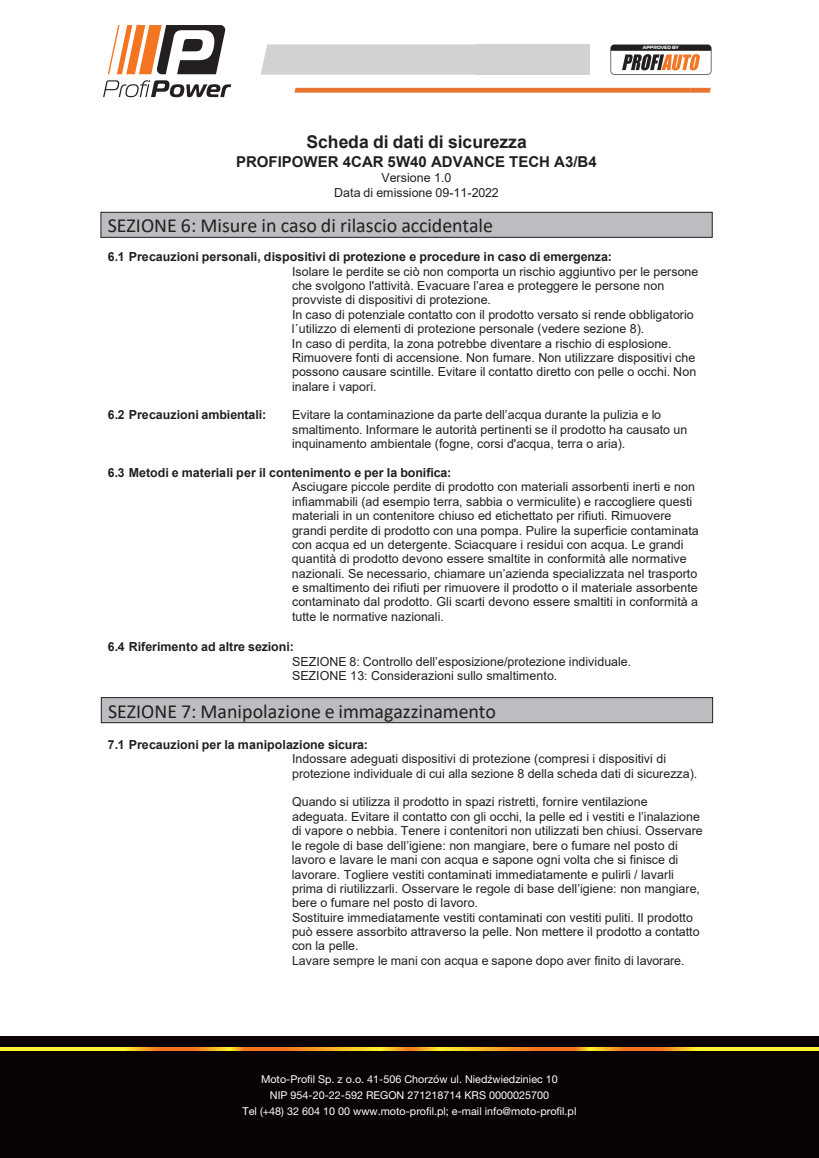
<style>
.page{position:relative;width:819px;height:1158px;background:#fff}
.page>*{position:absolute;margin:0;border:0;box-sizing:border-box;transform-origin:0 0}
.t1{font:20px "Calibri";color:#231f20}
.t2{font:700 17.5px "Arial";color:#231f20}
.t3{font:700 15px "Arial";color:#231f20}
.t4{font:12.5px/14.4px "Arial";color:#231f20}
.t5{font:700 12.5px "Arial";color:#231f20}
.t6{font:10.75px/16.2px "Helvetica Neue LT Pro";color:#fff;text-align:center}
.t7{font:700 4.62px "Magistral";color:#fff}
</style>
<div class="page">
<div style="left:101px;top:212px;width:611px;height:26px;background:#bcbdc0;border:1px solid #231f20"></div>
<div style="left:101px;top:697px;width:612px;height:26px;background:#bcbdc0;border:1px solid #231f20"></div>
<div style="left:0;top:1036px;width:819px;height:122px;background:#080302"></div>
<svg style="left:0;top:1048px;width:819px;height:2px;background:#fab927"></svg>
<svg style="left:108px;top:25px;width:118px;height:49px"></svg>
<svg style="left:103px;top:80px;width:128px;height:17px"></svg>
<svg style="left:261px;top:44px;width:214px;height:31px;background:#d2d3d5"></svg>
<div style="left:475px;top:44px;width:114px;height:31px;background:#d1d2d4"></div>
<svg style="left:294px;top:88px;width:417px;height:5px;background:#ea7e40"></svg>
<svg style="left:610px;top:45px;width:101px;height:30px"></svg>
<h2 class="t2" style="left:306px;top:130px;width:222px">Scheda di dati di sicurezza</h2>
<p class="t3" style="left:236px;top:151px;width:362px">PROFIPOWER 4CAR 5W40 ADVANCE TECH A3/B4</p>
<p class="t4" style="left:334px;top:171px;width:166px;text-align:center">Versione 1.0<br>Data di emissione 09-11-2022</p>
<h1 class="t1" style="left:108px;top:212px;width:387px">SEZIONE 6: Misure in caso di rilascio accidentale</h1>
<p class="t7" style="left:643px;top:45px;width:37px">APPROVED BY</p>
<p class="t5" style="left:108px;top:248px;width:506px">6.1 Precauzioni personali, dispositivi di protezione e procedure in caso di emergenza:</p>
<p class="t4" style="left:292px;top:264px;width:408px">Isolare le perdite se ciò non comporta un rischio aggiuntivo per le persone che svolgono l'attività. Evacuare l’area e proteggere le persone non provviste di dispositivi di protezione.<br>In caso di potenziale contatto con il prodotto versato si rende obbligatorio l´utilizzo di elementi di protezione personale (vedere sezione 8).<br>In caso di perdita, la zona potrebbe diventare a rischio di esplosione.<br>Rimuovere fonti di accensione. Non fumare. Non utilizzare dispositivi che possono causare scintille. Evitare il contatto diretto con pelle o occhi. Non inalare i vapori.</p>
<p class="t5" style="left:108px;top:406px;width:160px">6.2 Precauzioni ambientali:</p>
<p class="t4" style="left:292px;top:408px;width:397px">Evitare la contaminazione da parte dell’acqua durante la pulizia e lo smaltimento. Informare le autorità pertinenti se il prodotto ha causato un inquinamento ambientale (fogne, corsi d'acqua, terra o aria).</p>
<p class="t5" style="left:108px;top:464px;width:345px">6.3 Metodi e materiali per il contenimento e per la bonifica:</p>
<p class="t4" style="left:292px;top:480px;width:408px">Asciugare piccole perdite di prodotto con materiali assorbenti inerti e non infiammabili (ad esempio terra, sabbia o vermiculite) e raccogliere questi materiali in un contenitore chiuso ed etichettato per rifiuti. Rimuovere grandi perdite di prodotto con una pompa. Pulire la superficie contaminata con acqua ed un detergente. Sciacquare i residui con acqua. Le grandi quantità di prodotto devono essere smaltite in conformità alle normative nazionali. Se necessario, chiamare un’azienda specializzata nel trasporto e smaltimento dei rifiuti per rimuovere il prodotto o il materiale assorbente contaminato dal prodotto. Gli scarti devono essere smaltiti in conformità a tutte le normative nazionali.</p>
<p class="t5" style="left:108px;top:638px;width:187px">6.4 Riferimento ad altre sezioni:</p>
<p class="t4" style="left:292px;top:654px;width:341px">SEZIONE 8: Controllo dell’esposizione/protezione individuale.<br>SEZIONE 13: Considerazioni sullo smaltimento.</p>
<h1 class="t1" style="left:108px;top:697px;width:389px">SEZIONE 7: Manipolazione e immagazzinamento</h1>
<p class="t5" style="left:108px;top:735px;width:262px">7.1 Precauzioni per la manipolazione sicura:</p>
<p class="t4" style="left:292px;top:751px;width:407px">Indossare adeguati dispositivi di protezione (compresi i dispositivi di protezione individuale di cui alla sezione 8 della scheda dati di sicurezza).</p>
<p class="t4" style="left:292px;top:795px;width:412px">Quando si utilizza il prodotto in spazi ristretti, fornire ventilazione adeguata. Evitare il contatto con gli occhi, la pelle ed i vestiti e l’inalazione di vapore o nebbia. Tenere i contenitori non utilizzati ben chiusi. Osservare le regole di base dell’igiene: non mangiare, bere o fumare nel posto di lavoro e lavare le mani con acqua e sapone ogni volta che si finisce di lavorare. Togliere vestiti contaminati immediatamente e pulirli / lavarli prima di riutilizzarli. Osservare le regole di base dell’igiene: non mangiare, bere o fumare nel posto di lavoro.<br>Sostituire immediatamente vestiti contaminati con vestiti puliti. Il prodotto può essere assorbito attraverso la pelle. Non mettere il prodotto a contatto con la pelle.<br>Lavare sempre le mani con acqua e sapone dopo aver finito di lavorare.</p>
<p class="t6" style="left:243px;top:1070px;width:335px">Moto-Profil Sp. z o.o. 41-506 Chorzów ul. Niedźwiedziniec 10<br>NIP 954-20-22-592 REGON 271218714 KRS 0000025700<br>Tel (+48) 32 604 10 00 www.moto-profil.pl; e-mail info@moto-profil.pl</p>
</div>
